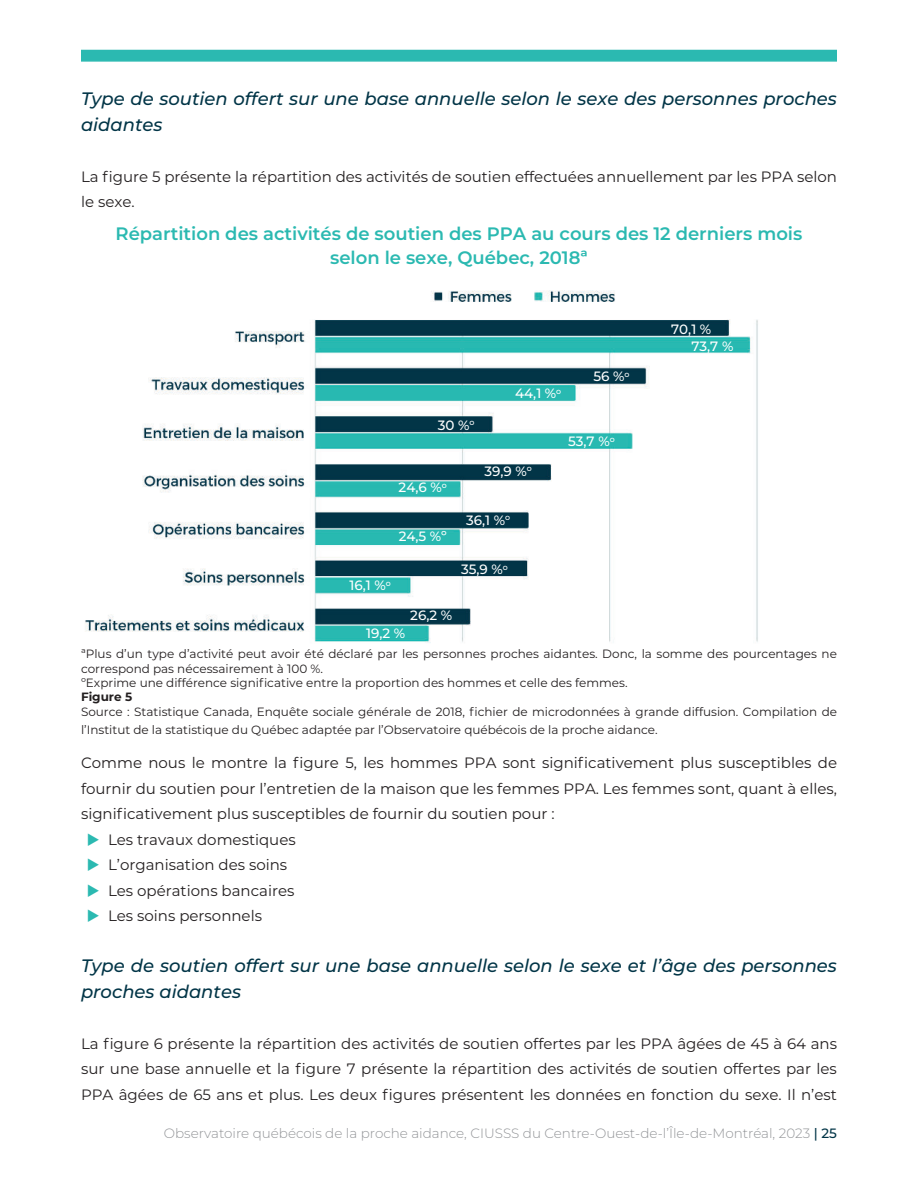
<style>
.page{position:relative;width:918px;height:1188px;background:#fff}
.page>*{position:absolute;margin:0;border:0;box-sizing:border-box;transform-origin:0 0}
.t1{font:italic 500 18px/25.5px "Montserrat";color:#023547}
.t2{font:600 18px/24px "Montserrat";color:#2bb9b1;text-align:center}
.t3{font:15px/25.5px "Montserrat";color:#231f20}
.t4{font:300 13.5px "Montserrat";color:#939598}
.t5{font:500 13.5px/17.2px "Montserrat";color:#fff}
.t6{font:12px/14.4px "Montserrat";color:#231f20}
.t7{font:700 12px "Montserrat";color:#231f20}
.s1{font-weight:500;color:#023547}
</style>
<div class="page">
<div style="left:81px;top:50px;width:756px;height:12px;background:#2bb9b1;border:2px solid #2bb9b1"></div>
<img style="left:85px;top:290px;width:673px;height:353px">
<p class="t1" style="left:81px;top:85px;width:758px">Type de soutien offert sur une base annuelle selon le sexe des personnes proches aidantes</p>
<p class="t3" style="left:81px;top:164px;width:758px">La figure 5 présente la répartition des activités de soutien effectuées annuellement par les PPA selon le sexe.</p>
<p class="t2" style="left:116px;top:223px;width:688px">Répartition des activités de soutien des PPA au cours des 12 derniers mois selon le sexe, Québec, 2018ª</p>
<p class="t5" style="left:438px;top:417px;width:38px">30 %<sup>o</sup></p>
<p class="t5" style="left:399px;top:480px;width:50px">24,6 %<sup>o</sup></p>
<p class="t5" style="left:515px;top:386px;width:47px">44,1 %<sup>o</sup></p>
<p class="t5" style="left:593px;top:369px;width:38px">56 %<sup>o</sup></p>
<p class="t5" style="left:484px;top:463px;width:49px">39,9 %<sup>o</sup></p>
<p class="t5" style="left:568px;top:434px;width:48px">53,7 %<sup>o</sup></p>
<p class="t5" style="left:399px;top:529px;width:50px">24,5 %º</p>
<p class="t5" style="left:350px;top:578px;width:43px">16,1 %<sup>o</sup></p>
<p class="t5" style="left:410px;top:608px;width:43px">26,2 %</p>
<p class="t5" style="left:366px;top:625px;width:41px">19,2 %</p>
<p class="t5" style="left:466px;top:512px;width:46px">36,1 %<sup>o</sup></p>
<p class="t5" style="left:461px;top:562px;width:48px">35,9 %<sup>o</sup></p>
<p class="t5" style="left:691px;top:322px;width:43px;text-indent:-20px">70,1 %<br>73,7 %</p>
<p class="t6" style="left:81px;top:647px;width:757px">ªPlus d’un type d’activité peut avoir été déclaré par les personnes proches aidantes. Donc, la somme des pourcentages ne correspond pas nécessairement à 100 %.<br>ºExprime une différence significative entre la proportion des hommes et celle des femmes.</p>
<p class="t7" style="left:81px;top:692px;width:53px">Figure 5</p>
<p class="t6" style="left:81px;top:703px;width:758px;line-height:18px">Source : Statistique Canada, Enquête sociale générale de 2018, fichier de microdonnées à grande diffusion. Compilation de l’Institut de la statistique du Québec adaptée par l’Observatoire québécois de la proche aidance.</p>
<p class="t3" style="left:81px;top:750px;width:758px">Comme nous le montre la figure 5, les hommes PPA sont significativement plus susceptibles de</p>
<p class="t3" style="left:81px;top:776px;width:757px">fournir du soutien pour l’entretien de la maison que les femmes PPA. Les femmes sont, quant à elles,</p>
<p class="t3" style="left:81px;top:801px;width:475px">significativement plus susceptibles de fournir du soutien pour :</p>
<p class="t3" style="left:108px;top:827px;width:189px">Les travaux domestiques</p>
<p class="t3" style="left:108px;top:852px;width:181px">L’organisation des soins</p>
<p class="t3" style="left:108px;top:878px;width:188px">Les opérations bancaires</p>
<p class="t3" style="left:108px;top:903px;width:156px">Les soins personnels</p>
<p class="t1" style="left:81px;top:952px;width:758px">Type de soutien offert sur une base annuelle selon le sexe et l’âge des personnes proches aidantes</p>
<p class="t3" style="left:81px;top:1031px;width:758px;text-align:justify">La figure 6 présente la répartition des activités de soutien offertes par les PPA âgées de 45 à 64 ans sur une base annuelle et la figure 7 présente la répartition des activités de soutien offertes par les PPA âgées de 65 ans et plus. Les deux figures présentent les données en fonction du sexe. Il n’est</p>
<p class="t4" style="left:164px;top:1128px;width:675px">Observatoire québécois de la proche aidance, CIUSSS du Centre-Ouest-de-l’Île-de-Montréal, 2023 <span class="s1">| 25</span></p>
</div>
